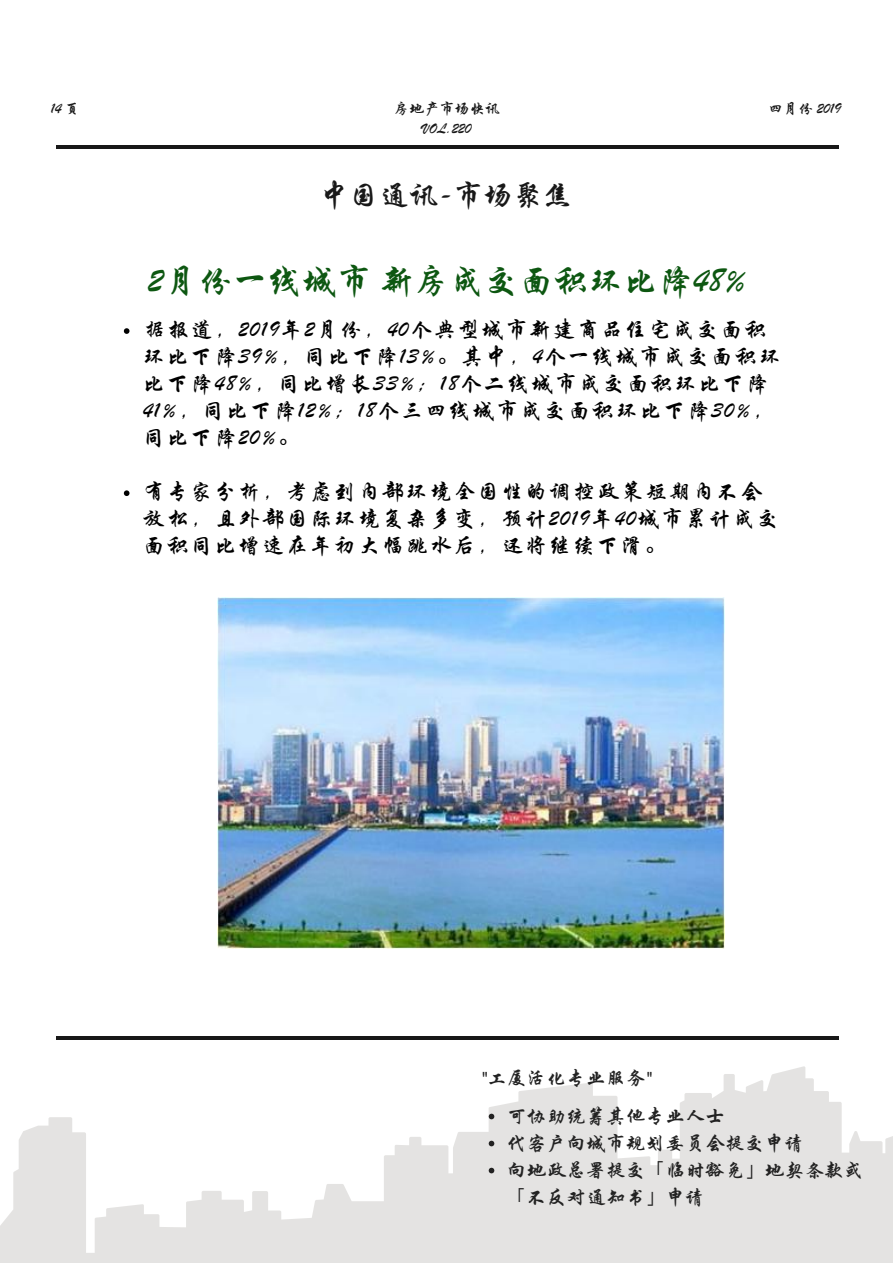
<style>
.page{position:relative;width:893px;height:1263px;background:#fff}
.page>*{position:absolute;margin:0;border:0;box-sizing:border-box;transform-origin:0 0}
.t1{font:34.8px "ST Xingkai";color:#0d5711}
.t2{font:29.85px "ST Xingkai";color:#181818}
.t3{font:22.35px/27px "ST Xingkai";letter-spacing:.07em;color:#000}
.t4{font:19.8px/27px "ST Xingkai";color:#222}
.t5{font:15.15px "ST Xingkai";color:#181818}
</style>
<div class="page">
<hr style="left:56px;top:145px;width:782px;height:4px;background:#181818">
<svg style="left:124px;top:328px;width:5px;height:6px"></svg>
<svg style="left:124px;top:490px;width:5px;height:6px"></svg>
<svg style="left:0;top:1070px;width:893px;height:193px;fill:#e4e3e2"></svg>
<hr style="left:56px;top:1036px;width:782px;height:3px;background:#181818">
<svg style="left:489px;top:1114px;width:5px;height:5px"></svg>
<svg style="left:489px;top:1141px;width:5px;height:5px"></svg>
<svg style="left:489px;top:1168px;width:5px;height:5px"></svg>
<img style="left:217px;top:598px;width:507px;height:350px">
<p class="t5" style="left:51px;top:100px;width:31px">14 页</p>
<p class="t5" style="left:394px;top:101px;width:107px">房地产市场快讯</p>
<p class="t5" style="left:768px;top:101px;width:75px">四月份 2019</p>
<p class="t5" style="left:423px;top:120px;width:50px">VOL.220</p>
<h2 class="t2" style="left:319px;top:180px;width:255px">中国通讯-市场聚焦</h2>
<h1 class="t1" style="left:148px;top:263px;width:601px">2月份一线城市新房成交面积环比降48%</h1>
<p class="t3" style="left:143px;top:317px;width:640px">据报道，2019年2月份，40个典型城市新建商品住宅成交面积环比下降39%，同比下降13%。其中，4个一线城市成交面积环比下降48%，同比增长33%；18个二线城市成交面积环比下降<br>41%，同比下降12%；18个三四线城市成交面积环比下降30%，同比下降20%。</p>
<p class="t3" style="left:143px;top:479px;width:638px">有专家分析，考虑到内部环境全国性的调控政策短期内不会放松，且外部国际环境复杂多变，预计2019年40城市累计成交面积同比增速在年初大幅跳水后，还将继续下滑。</p>
<p class="t4" style="left:507px;top:1061px;width:220px;line-height:37.2px;text-indent:-26px">"工厦活化专业服务"<br>可协助统筹其他专业人士</p>
<p class="t4" style="left:507px;top:1130px;width:359px">代客户向城市规划委员会提交申请<br>向地政总署提交「临时豁免」地契条款或「不反对通知书」申请</p>
</div>
